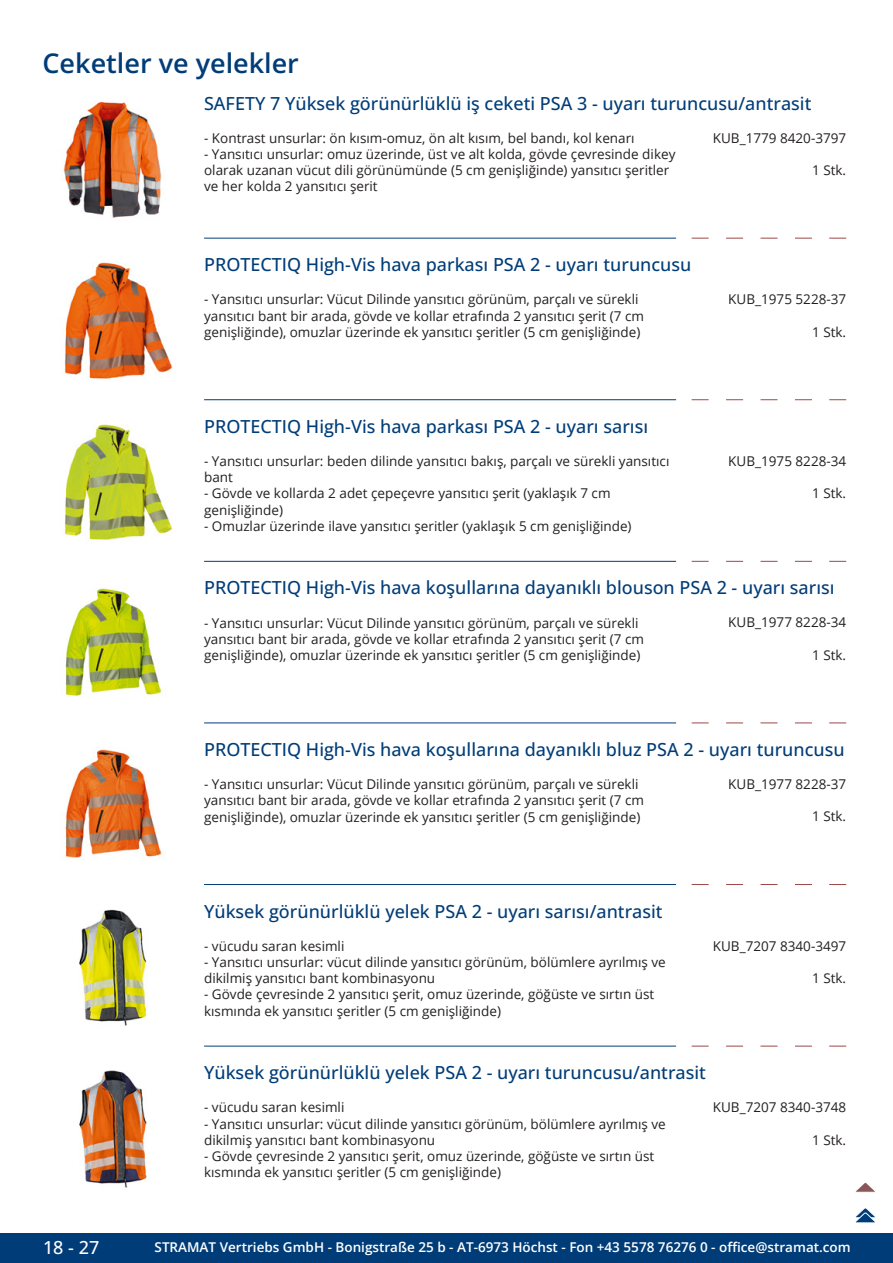
<style>
.page{position:relative;width:893px;height:1263px;background:#fff}
.page>*{position:absolute;margin:0;border:0;box-sizing:border-box;transform-origin:0 0}
.GruppeName{font:600 27px "Open Sans";color:#003d78}
.ArtikelName{font:500 18px "Open Sans";color:#003d78}
.t1{font:500 18px "Open Sans";color:#fff}
.Beschreibung{font:13.5px/16.2px "Open Sans";color:#231f20}
.ArtikelNummer{font:13.5px "Open Sans";color:#231f20}
.t2{font:600 13.5px "Open Sans";color:#fff}
</style>
<div class="page">
<div style="left:0;top:1233px;width:893px;height:30px;background:#003d78"></div>
<img style="left:63px;top:101px;width:99px;height:117px">
<img style="left:64px;top:262px;width:109px;height:117px">
<svg style="left:692px;top:238px;width:17px;height:1px"></svg>
<svg style="left:726px;top:238px;width:17px;height:1px"></svg>
<svg style="left:760px;top:238px;width:17px;height:1px"></svg>
<svg style="left:795px;top:238px;width:17px;height:1px"></svg>
<svg style="left:829px;top:238px;width:17px;height:1px"></svg>
<hr style="left:204px;top:238px;width:472px;height:1px;background:#003d78">
<img style="left:64px;top:424px;width:109px;height:116px">
<svg style="left:692px;top:399px;width:17px;height:1px"></svg>
<svg style="left:726px;top:399px;width:17px;height:1px"></svg>
<svg style="left:760px;top:399px;width:17px;height:1px"></svg>
<svg style="left:795px;top:399px;width:17px;height:1px"></svg>
<svg style="left:829px;top:399px;width:17px;height:1px"></svg>
<hr style="left:204px;top:399px;width:472px;height:1px;background:#003d78">
<img style="left:65px;top:588px;width:97px;height:108px">
<svg style="left:692px;top:561px;width:17px;height:1px"></svg>
<svg style="left:726px;top:561px;width:17px;height:1px"></svg>
<svg style="left:760px;top:561px;width:17px;height:1px"></svg>
<svg style="left:795px;top:561px;width:17px;height:1px"></svg>
<svg style="left:829px;top:561px;width:17px;height:1px"></svg>
<hr style="left:204px;top:561px;width:472px;height:1px;background:#003d78">
<img style="left:65px;top:749px;width:97px;height:109px">
<svg style="left:692px;top:723px;width:17px;height:1px"></svg>
<svg style="left:726px;top:723px;width:17px;height:1px"></svg>
<svg style="left:760px;top:723px;width:17px;height:1px"></svg>
<svg style="left:795px;top:723px;width:17px;height:1px"></svg>
<svg style="left:829px;top:723px;width:17px;height:1px"></svg>
<hr style="left:204px;top:723px;width:472px;height:1px;background:#003d78">
<img style="left:79px;top:909px;width:68px;height:117px">
<svg style="left:692px;top:884px;width:17px;height:1px"></svg>
<svg style="left:726px;top:884px;width:17px;height:1px"></svg>
<svg style="left:760px;top:884px;width:17px;height:1px"></svg>
<svg style="left:795px;top:884px;width:17px;height:1px"></svg>
<svg style="left:829px;top:884px;width:17px;height:1px"></svg>
<hr style="left:204px;top:884px;width:472px;height:1px;background:#003d78">
<img style="left:79px;top:1070px;width:68px;height:118px">
<svg style="left:692px;top:1046px;width:17px;height:1px"></svg>
<svg style="left:726px;top:1046px;width:17px;height:1px"></svg>
<svg style="left:760px;top:1046px;width:17px;height:1px"></svg>
<svg style="left:795px;top:1046px;width:17px;height:1px"></svg>
<svg style="left:829px;top:1046px;width:17px;height:1px"></svg>
<hr style="left:204px;top:1046px;width:472px;height:1px;background:#003d78">
<svg style="left:856px;top:1183px;width:19px;height:9px"></svg>
<svg style="left:855px;top:1208px;width:21px;height:15px"></svg>
<p class="GruppeName" style="left:43px;top:44px;width:258px">Ceketler ve yelekler</p>
<p class="ArtikelName" style="left:204px;top:91px;width:609px">SAFETY 7 Yüksek görünürlüklü iş ceketi PSA 3 - uyarı turuncusu/antrasit</p>
<p class="Beschreibung" style="left:204px;top:129px;width:432px">- Kontrast unsurlar: ön kısım-omuz, ön alt kısım, bel bandı, kol kenarı</p>
<p class="Beschreibung" style="left:204px;top:146px;width:473px">- Yansıtıcı unsurlar: omuz üzerinde, üst ve alt kolda, gövde çevresinde dikey olarak uzanan vücut dili görünümünde (5 cm genişliğinde) yansıtıcı şeritler ve her kolda 2 yansıtıcı şerit</p>
<p class="ArtikelNummer" style="left:713px;top:128px;width:135px">KUB_1779 8420-3797</p>
<p class="ArtikelNummer" style="left:812px;top:161px;width:36px">1 Stk.</p>
<p class="ArtikelName" style="left:204px;top:252px;width:489px">PROTECTIQ High-Vis hava parkası PSA 2 - uyarı turuncusu</p>
<p class="Beschreibung" style="left:204px;top:291px;width:441px">- Yansıtıcı unsurlar: Vücut Dilinde yansıtıcı görünüm, parçalı ve sürekli yansıtıcı bant bir arada, gövde ve kollar etrafında 2 yansıtıcı şerit (7 cm genişliğinde), omuzlar üzerinde ek yansıtıcı şeritler (5 cm genişliğinde)</p>
<p class="ArtikelNummer" style="left:728px;top:290px;width:119px">KUB_1975 5228-37</p>
<p class="ArtikelNummer" style="left:812px;top:322px;width:36px">1 Stk.</p>
<p class="ArtikelName" style="left:204px;top:414px;width:446px">PROTECTIQ High-Vis hava parkası PSA 2 - uyarı sarısı</p>
<p class="Beschreibung" style="left:204px;top:453px;width:467px">- Yansıtıcı unsurlar: beden dilinde yansıtıcı bakış, parçalı ve sürekli yansıtıcı bant</p>
<p class="Beschreibung" style="left:204px;top:485px;width:408px">- Gövde ve kollarda 2 adet çepeçevre yansıtıcı şerit (yaklaşık 7 cm genişliğinde)</p>
<p class="Beschreibung" style="left:204px;top:517px;width:429px">- Omuzlar üzerinde ilave yansıtıcı şeritler (yaklaşık 5 cm genişliğinde)</p>
<p class="ArtikelNummer" style="left:728px;top:452px;width:119px">KUB_1975 8228-34</p>
<p class="ArtikelNummer" style="left:812px;top:484px;width:36px">1 Stk.</p>
<p class="ArtikelName" style="left:204px;top:575px;width:632px">PROTECTIQ High-Vis hava koşullarına dayanıklı blouson PSA 2 - uyarı sarısı</p>
<p class="Beschreibung" style="left:204px;top:614px;width:441px">- Yansıtıcı unsurlar: Vücut Dilinde yansıtıcı görünüm, parçalı ve sürekli yansıtıcı bant bir arada, gövde ve kollar etrafında 2 yansıtıcı şerit (7 cm genişliğinde), omuzlar üzerinde ek yansıtıcı şeritler (5 cm genişliğinde)</p>
<p class="ArtikelNummer" style="left:728px;top:613px;width:119px">KUB_1977 8228-34</p>
<p class="ArtikelNummer" style="left:812px;top:646px;width:36px">1 Stk.</p>
<p class="ArtikelName" style="left:204px;top:737px;width:642px">PROTECTIQ High-Vis hava koşullarına dayanıklı bluz PSA 2 - uyarı turuncusu</p>
<p class="Beschreibung" style="left:204px;top:776px;width:441px">- Yansıtıcı unsurlar: Vücut Dilinde yansıtıcı görünüm, parçalı ve sürekli yansıtıcı bant bir arada, gövde ve kollar etrafında 2 yansıtıcı şerit (7 cm genişliğinde), omuzlar üzerinde ek yansıtıcı şeritler (5 cm genişliğinde)</p>
<p class="ArtikelNummer" style="left:728px;top:775px;width:119px">KUB_1977 8228-37</p>
<p class="ArtikelNummer" style="left:812px;top:807px;width:36px">1 Stk.</p>
<p class="ArtikelName" style="left:204px;top:899px;width:460px">Yüksek görünürlüklü yelek PSA 2 - uyarı sarısı/antrasit</p>
<p class="Beschreibung" style="left:204px;top:937px;width:142px">- vücudu saran kesimli</p>
<p class="Beschreibung" style="left:204px;top:953px;width:463px">- Yansıtıcı unsurlar: vücut dilinde yansıtıcı görünüm, bölümlere ayrılmış ve dikilmiş yansıtıcı bant kombinasyonu</p>
<p class="Beschreibung" style="left:204px;top:986px;width:452px">- Gövde çevresinde 2 yansıtıcı şerit, omuz üzerinde, göğüste ve sırtın üst kısmında ek yansıtıcı şeritler (5 cm genişliğinde)</p>
<p class="ArtikelNummer" style="left:713px;top:936px;width:135px">KUB_7207 8340-3497</p>
<p class="ArtikelNummer" style="left:812px;top:969px;width:36px">1 Stk.</p>
<p class="ArtikelName" style="left:204px;top:1060px;width:503px">Yüksek görünürlüklü yelek PSA 2 - uyarı turuncusu/antrasit</p>
<p class="Beschreibung" style="left:204px;top:1099px;width:142px">- vücudu saran kesimli</p>
<p class="Beschreibung" style="left:204px;top:1115px;width:463px">- Yansıtıcı unsurlar: vücut dilinde yansıtıcı görünüm, bölümlere ayrılmış ve dikilmiş yansıtıcı bant kombinasyonu</p>
<p class="Beschreibung" style="left:204px;top:1147px;width:452px">- Gövde çevresinde 2 yansıtıcı şerit, omuz üzerinde, göğüste ve sırtın üst kısmında ek yansıtıcı şeritler (5 cm genişliğinde)</p>
<p class="ArtikelNummer" style="left:713px;top:1098px;width:135px">KUB_7207 8340-3748</p>
<p class="ArtikelNummer" style="left:812px;top:1130px;width:36px">1 Stk.</p>
<h2 class="t1" style="left:43px;top:1234px;width:58px">18 - 27</h2>
<p class="t2" style="left:155px;top:1238px;width:698px">STRAMAT Vertriebs GmbH - Bonigstraße 25 b - AT-6973 Höchst - Fon +43 5578 76276 0 - office@stramat.com</p>
</div>
